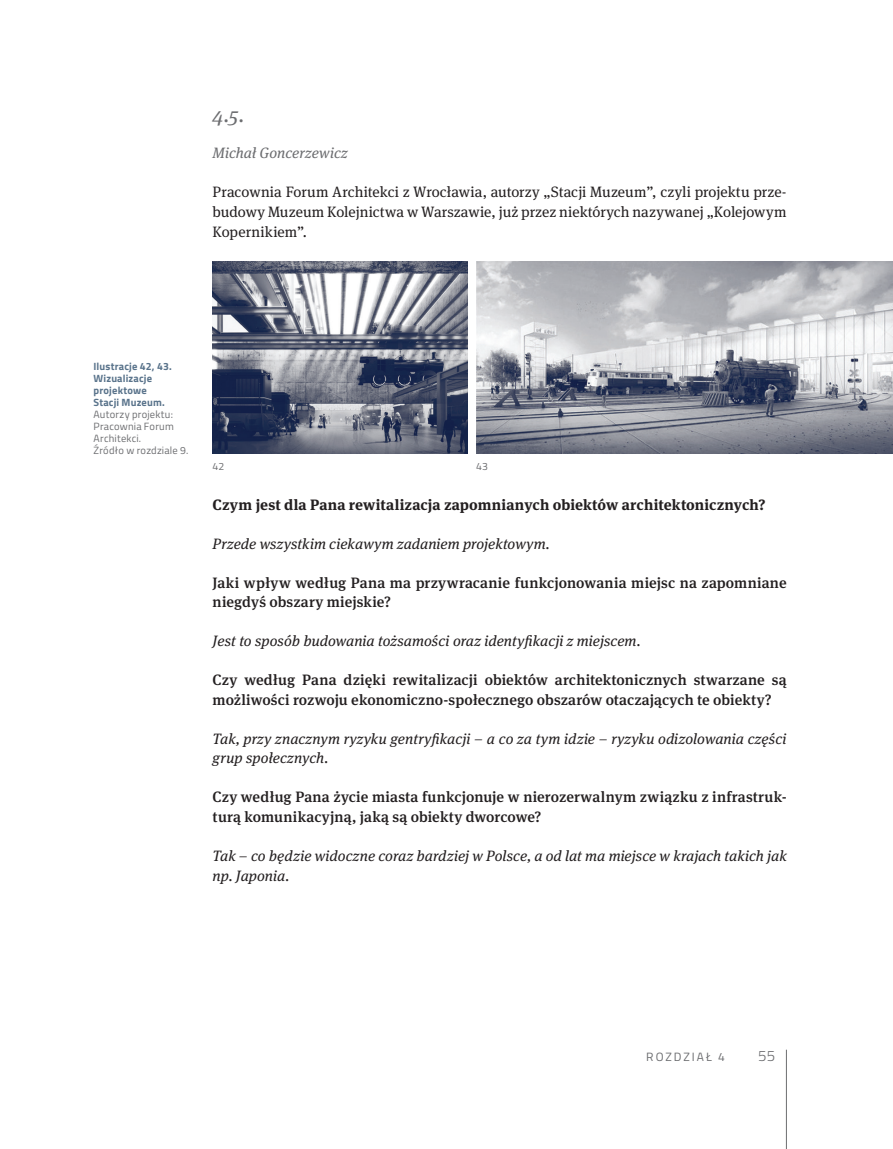
<style>
.page{position:relative;width:893px;height:1149px;background:#fff}
.page>*{position:absolute;margin:0;border:0;box-sizing:border-box;transform-origin:0 0}
.t1{font:italic 21px "Meta Serif Pro";color:#6c6d70}
.t2{font:500 15px/19.5px "Meta Serif Pro";letter-spacing:.01em;color:#231f20}
.t3{font:italic 15px/19.5px "Meta Serif Pro";letter-spacing:.005em;color:#231f20}
.t4{font:15px/19.5px "Meta Serif Pro";letter-spacing:.005em;color:#231f20;text-align:justify}
.t5{font:700 15px "Meta Serif Pro";letter-spacing:.01em;color:#231f20}
.t6{font:italic 15px "Meta Serif Pro";letter-spacing:.005em;color:#6c6d70}
.t7{font:300 15px "Titillium";color:#6c6d70}
.t8{font:12px "Titillium";letter-spacing:.16em;color:#6c6d70}
.t9{font:10.5px/12px "Titillium";letter-spacing:.02em;color:#6c6d70}
.t10{font:700 10.5px/12px "Titillium";letter-spacing:.015em;color:#59738b}
</style>
<div class="page">
<hr style="left:786px;top:1049px;width:1px;height:99px;background:#6c6d70">
<img style="left:476px;top:261px;width:417px;height:192px">
<img style="left:213px;top:261px;width:255px;height:192px">
<h1 class="t1" style="left:213px;top:100px;width:33px">4.5.</h1>
<p class="t6" style="left:213px;top:142px;width:137px">Michał Goncerzewicz</p>
<p class="t4" style="left:213px;top:182px;width:576px">Pracownia Forum Architekci z Wrocławia, autorzy „Stacji Muzeum”, czyli projektu prze&shy;budowy Muzeum Kolejnictwa w Warszawie, już przez niektórych nazywanej „Kolejowym Kopernikiem”.</p>
<p class="t10" style="left:94px;top:359px;width:80px">Ilustracje 42, 43.<br>Wizualizacje projektowe<br>Stacji Muzeum.</p>
<p class="t9" style="left:94px;top:407px;width:96px">Autorzy projektu:<br>Pracownia Forum<br>Architekci.<br>Źródło w rozdziale 9.</p>
<p class="t9" style="left:213px;top:460px;width:13px">42</p>
<p class="t9" style="left:476px;top:460px;width:13px">43</p>
<p class="t5" style="left:213px;top:492px;width:554px">Czym jest dla Pana rewitalizacja zapomnianych obiektów architektonicznych?</p>
<p class="t3" style="left:213px;top:533px;width:339px">Przede wszystkim ciekawym zadaniem projektowym.</p>
<p class="t2" style="left:213px;top:571px;width:575px">Jaki wpływ według Pana ma przywracanie funkcjonowania miejsc na zapomniane niegdyś obszary miejskie?</p>
<p class="t3" style="left:213px;top:630px;width:429px">Jest to sposób budowania tożsamości oraz identyfikacji z miejscem.</p>
<p class="t2" style="left:213px;top:669px;width:576px">Czy według Pana dzięki rewitalizacji obiektów architektonicznych stwarzane są możliwości rozwoju ekonomiczno-społecznego obszarów otaczających te obiekty?</p>
<p class="t3" style="left:213px;top:728px;width:575px">Tak, przy znacznym ryzyku gentryfikacji – a co za tym idzie – ryzyku odizolowania części grup społecznych.</p>
<p class="t2" style="left:213px;top:786px;width:576px">Czy według Pana życie miasta funkcjonuje w nierozerwalnym związku z infrastruk&shy;turą komunikacyjną, jaką są obiekty dworcowe?</p>
<p class="t3" style="left:213px;top:845px;width:575px">Tak – co będzie widoczne coraz bardziej w Polsce, a od lat ma miejsce w krajach takich jak np. Japonia.</p>
<p class="t8" style="left:646px;top:1047px;width:80px">ROZDZIAŁ 4</p>
<p class="t7" style="left:758px;top:1044px;width:18px">55</p>
</div>
